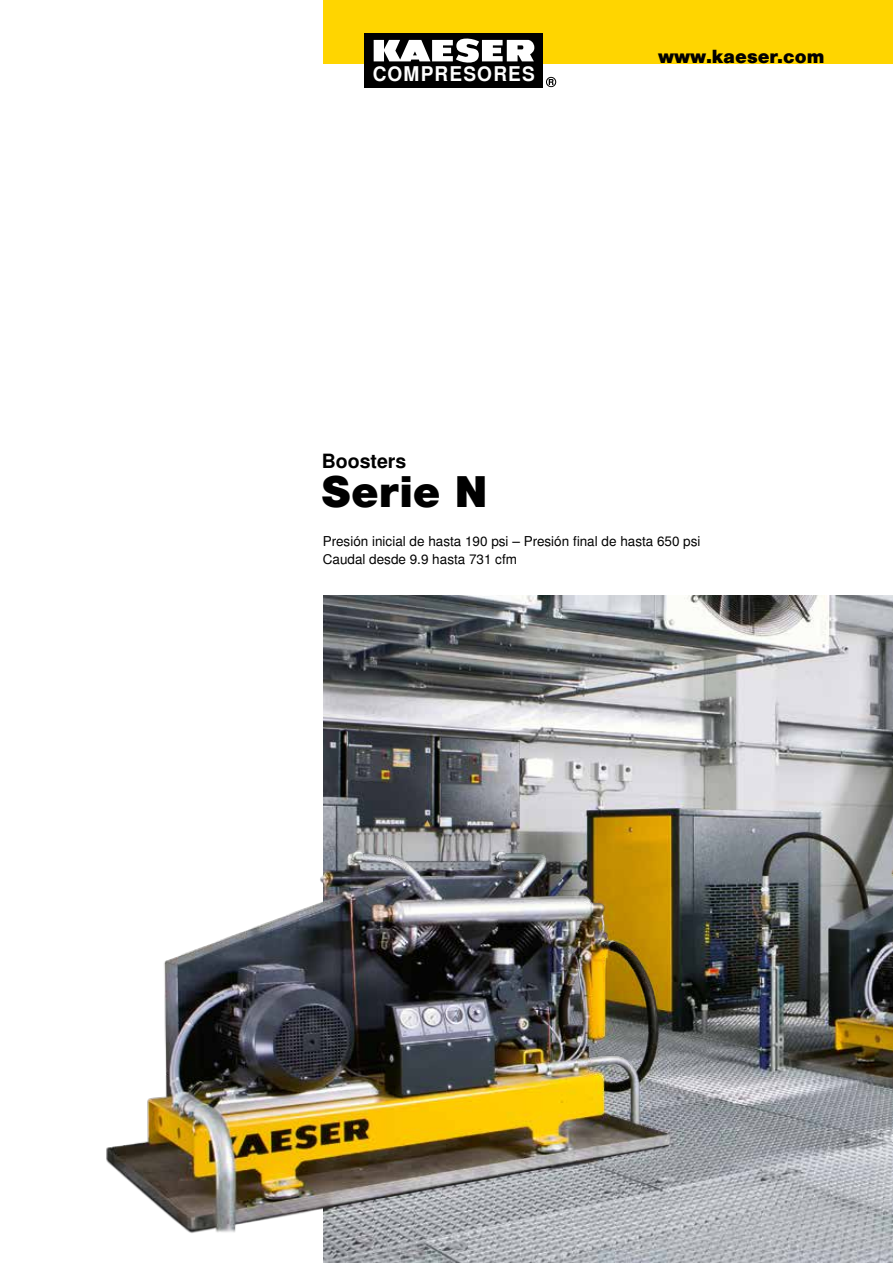
<style>
.page{position:relative;width:893px;height:1263px;background:#fff}
.page>*{position:absolute;margin:0;border:0;box-sizing:border-box;transform-origin:0 0}
.t1{font:900 42px "Nimbus San L";color:#000}
.t2{font:700 20.1px "Nimbus San L";letter-spacing:.065em;color:#fff;scale:.94 1}
.t3{font:700 19.5px "Nimbus San L";color:#000}
.t4{font:900 18px "Nimbus San L";color:#000}
.t5{font:13.5px/18px "Nimbus San L";color:#000}
</style>
<div class="page">
<img style="left:106px;top:595px;width:787px;height:668px">
<div style="left:323px;top:0;width:570px;height:64px;background:#ffd500"></div>
<div style="left:365px;top:33px;width:178px;height:54px;background:#000"></div>
<svg style="left:374px;top:38px;width:160px;height:25px"></svg>
<svg style="left:546px;top:77px;width:10px;height:10px"></svg>
<h2 class="t2" style="left:373px;top:62px;width:174px">COMPRESORES</h2>
<h3 class="t4" style="left:658px;top:46px;width:168px">www.kaeser.com</h3>
<h3 class="t3" style="left:322px;top:449px;width:86px">Boosters</h3>
<h1 class="t1" style="left:321px;top:465px;width:168px">Serie N</h1>
<p class="t5" style="left:323px;top:533px;width:379px">Presión inicial de hasta 190 psi – Presión final de hasta 650 psi<br>Caudal desde 9.9 hasta 731 cfm</p>
</div>
